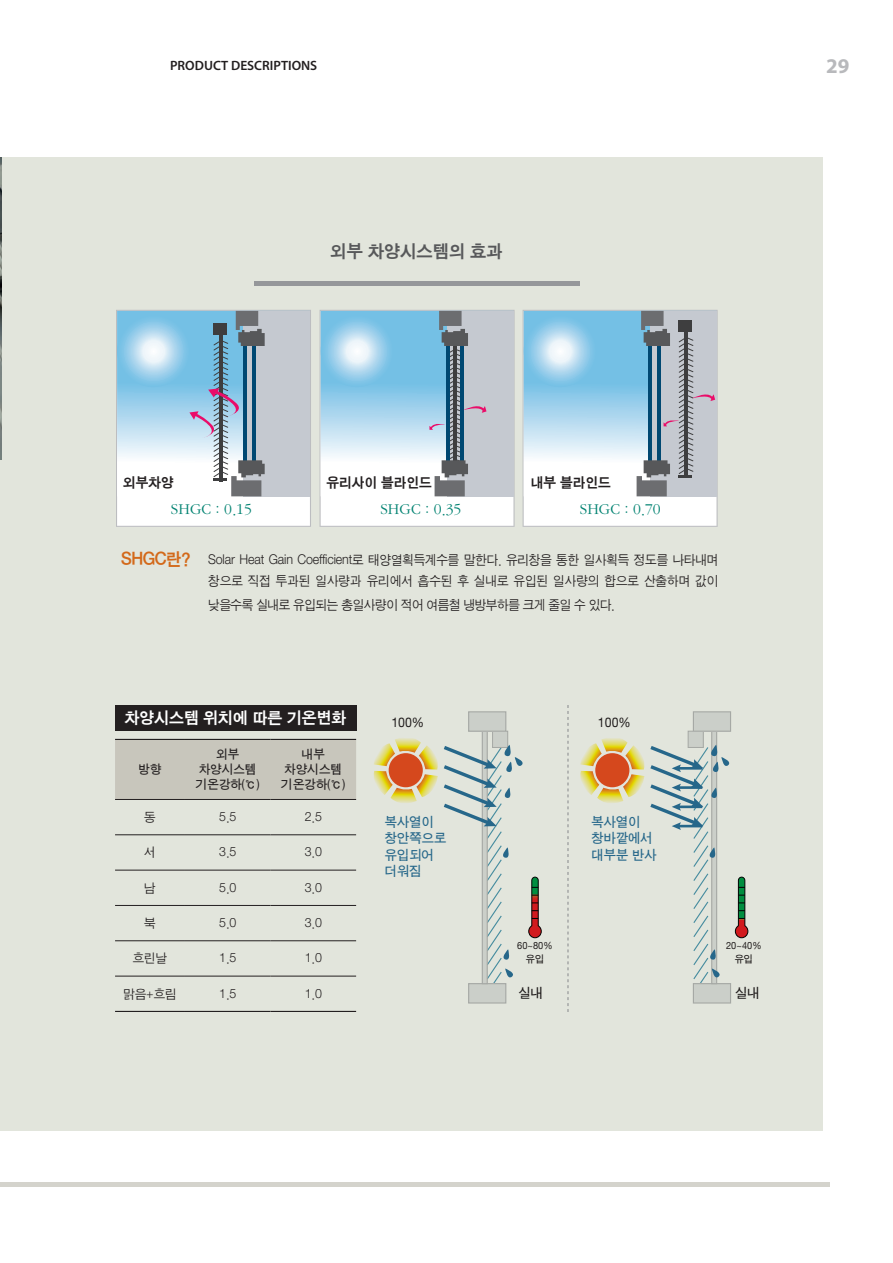
<style>
.page{position:relative;width:893px;height:1263px;background:#fff}
.page>*{position:absolute;margin:0;border:0;box-sizing:border-box;transform-origin:0 0}
.t1{font:700 21px "Myriad Pro";color:#b8b9bc}
.ÙÅÁ_Û{font:18px "Sand Kg";color:#57585a}
.ÙÅÁ_Û-2{font:16.5px "Sand Kg";color:#fff}
.t2{font:15.6px "Sand Tm";color:#008271}
.t3{font:14.1px "Sand Kg";color:#231f20}
.t4{font:13.65px/16.4px "Sand Tg";color:#2c73a1}
.t5{font:13.65px "Sand Tg";color:#231f20}
.ÙÅÁ_Û-3{font:13.5px/21.8px "Sand Jg";letter-spacing:-.01em;color:#231f20;text-align:right;scale:.95 1}
.t6{font:600 13.5px "Myriad Pro";color:#231f20}
.ÙÅÁ_Û-4{font:12.75px "Sand Jg";color:#231f20}
.ÙÅÁ_Û-5{font:12.75px "Sand Tg";color:#231f20}
.t7{font:10.2px/12.3px "Sand Tg";color:#231f20;text-align:center}
.s1{font-family:"Sand Kg";font-size:18px;color:#d3691a}
</style>
<div class="page">
<div style="left:0;top:157px;width:823px;height:974px;background:#e2e5dc"></div>
<hr style="left:0;top:1182px;width:829px;height:4px;background:#d4d3cc">
<hr style="left:254px;top:281px;width:325px;height:4px;background:#95979a">
<div style="left:115px;top:705px;width:241px;height:25px;background:#231f20"></div>
<div style="left:115px;top:740px;width:241px;height:59px;background:#c8c6bc"></div>
<hr style="left:115px;top:799px;width:70px;height:1px;background:#231f20">
<hr style="left:185px;top:799px;width:86px;height:1px;background:#231f20">
<hr style="left:271px;top:799px;width:85px;height:1px;background:#231f20">
<hr style="left:115px;top:739px;width:70px;height:1px;background:#231f20">
<hr style="left:185px;top:739px;width:86px;height:1px;background:#231f20">
<hr style="left:271px;top:739px;width:85px;height:1px;background:#231f20">
<hr style="left:115px;top:1011px;width:70px;height:1px;background:#231f20">
<hr style="left:185px;top:1011px;width:86px;height:1px;background:#231f20">
<hr style="left:271px;top:1011px;width:85px;height:1px;background:#231f20">
<hr style="left:115px;top:834px;width:70px;height:1px;background:#231f20">
<hr style="left:185px;top:834px;width:86px;height:1px;background:#231f20">
<hr style="left:271px;top:834px;width:85px;height:1px;background:#231f20">
<hr style="left:115px;top:870px;width:70px;height:1px;background:#231f20">
<hr style="left:185px;top:870px;width:86px;height:1px;background:#231f20">
<hr style="left:271px;top:870px;width:85px;height:1px;background:#231f20">
<hr style="left:115px;top:905px;width:70px;height:1px;background:#231f20">
<hr style="left:185px;top:905px;width:86px;height:1px;background:#231f20">
<hr style="left:271px;top:905px;width:85px;height:1px;background:#231f20">
<hr style="left:115px;top:940px;width:70px;height:1px;background:#231f20">
<hr style="left:185px;top:940px;width:86px;height:1px;background:#231f20">
<hr style="left:271px;top:940px;width:85px;height:1px;background:#231f20">
<hr style="left:115px;top:976px;width:70px;height:1px;background:#231f20">
<hr style="left:185px;top:976px;width:86px;height:1px;background:#231f20">
<hr style="left:271px;top:976px;width:85px;height:1px;background:#231f20">
<svg style="left:116px;top:310px;width:195px;height:217px;background:#b9cedb"></svg>
<svg style="left:320px;top:310px;width:195px;height:217px;background:#bad1df"></svg>
<svg style="left:523px;top:310px;width:195px;height:217px;background:#b8d0de"></svg>
<div style="left:493px;top:731px;width:15px;height:16px;background:#cbcfc9"></div>
<div style="left:492px;top:731px;width:16px;height:17px;border:1px solid #bcbdc0"></div>
<div style="left:469px;top:984px;width:37px;height:19px;background:#cbcfc9"></div>
<div style="left:468px;top:983px;width:38px;height:20px;border:1px solid #bcbdc0"></div>
<div style="left:482px;top:731px;width:5px;height:253px;background:#cbcfc9"></div>
<div style="left:482px;top:731px;width:6px;height:253px;border:1px solid #bcbdc0"></div>
<div style="left:469px;top:712px;width:37px;height:19px;background:#cbcfc9"></div>
<div style="left:468px;top:711px;width:38px;height:21px;border:1px solid #bcbdc0"></div>
<svg style="left:373px;top:737px;width:169px;height:257px"></svg>
<div style="left:688px;top:731px;width:15px;height:16px;background:#cbcfc9"></div>
<div style="left:688px;top:731px;width:16px;height:17px;border:1px solid #bcbdc0"></div>
<div style="left:693px;top:984px;width:37px;height:19px;background:#cbcfc9"></div>
<div style="left:693px;top:983px;width:38px;height:20px;border:1px solid #bcbdc0"></div>
<div style="left:712px;top:731px;width:5px;height:253px;background:#cbcfc9"></div>
<div style="left:711px;top:731px;width:6px;height:253px;border:1px solid #bcbdc0"></div>
<div style="left:693px;top:712px;width:37px;height:19px;background:#cbcfc9"></div>
<div style="left:693px;top:711px;width:38px;height:21px;border:1px solid #bcbdc0"></div>
<svg style="left:580px;top:737px;width:168px;height:257px"></svg>
<svg style="left:568px;top:705px;width:1px;height:307px"></svg>
<p class="t6" style="left:170px;top:57px;width:149px">PRODUCT DESCRIPTIONS</p>
<p class="t1" style="left:826px;top:52px;width:25px">29</p>
<p class="ÙÅÁ_Û" style="left:331px;top:242px;width:174px">외부 차양시스템의 효과</p>
<p class="t3" style="left:123px;top:475px;width:52px">외부차양</p>
<p class="t3" style="left:327px;top:475px;width:107px">유리사이 블라인드</p>
<p class="t3" style="left:531px;top:475px;width:81px">내부 블라인드</p>
<p class="t2" style="left:171px;top:502px;width:82px">SHGC : 0.15</p>
<p class="t2" style="left:380px;top:502px;width:82px">SHGC : 0.35</p>
<p class="t2" style="left:580px;top:502px;width:82px">SHGC : 0.70</p>
<p class="ÙÅÁ_Û-3" style="left:121px;top:549px;width:630px"><span class="s1">SHGC란?</span> Solar Heat Gain Coefficient로 태양열획득계수를 말한다. 유리창을 통한 일사획득 정도를 나타내며 창으로 직접 투과된 일사량과 유리에서 흡수된 후 실내로 유입된 일사량의 합으로 산출하며 값이</p>
<p class="ÙÅÁ_Û-3" style="left:208px;top:595px;width:429px">낮을수록 실내로 유입되는 총일사량이 적어 여름철 냉방부하를 크게 줄일 수 있다.</p>
<p class="ÙÅÁ_Û-2" style="left:125px;top:709px;width:223px">차양시스템 위치에 따른 기온변화</p>
<p class="ÙÅÁ_Û-5" style="left:139px;top:763px;width:24px">방향</p>
<p class="ÙÅÁ_Û-5" style="left:216px;top:748px;width:24px">외부</p>
<p class="ÙÅÁ_Û-5" style="left:199px;top:763px;width:59px">차양시스템</p>
<p class="ÙÅÁ_Û-5" style="left:196px;top:778px;width:65px">기온강하(℃)</p>
<p class="ÙÅÁ_Û-5" style="left:302px;top:748px;width:24px">내부</p>
<p class="ÙÅÁ_Û-5" style="left:285px;top:763px;width:59px">차양시스템</p>
<p class="ÙÅÁ_Û-5" style="left:282px;top:778px;width:65px">기온강하(℃)</p>
<p class="ÙÅÁ_Û-4" style="left:144px;top:811px;width:13px">동</p>
<p class="ÙÅÁ_Û-4" style="left:219px;top:811px;width:19px">5.5</p>
<p class="ÙÅÁ_Û-4" style="left:305px;top:811px;width:19px">2.5</p>
<p class="ÙÅÁ_Û-4" style="left:144px;top:846px;width:13px">서</p>
<p class="ÙÅÁ_Û-4" style="left:219px;top:846px;width:19px">3.5</p>
<p class="ÙÅÁ_Û-4" style="left:305px;top:846px;width:19px">3.0</p>
<p class="ÙÅÁ_Û-4" style="left:144px;top:881px;width:13px">남</p>
<p class="ÙÅÁ_Û-4" style="left:219px;top:881px;width:19px">5.0</p>
<p class="ÙÅÁ_Û-4" style="left:305px;top:881px;width:19px">3.0</p>
<p class="ÙÅÁ_Û-4" style="left:144px;top:917px;width:13px">북</p>
<p class="ÙÅÁ_Û-4" style="left:219px;top:917px;width:19px">5.0</p>
<p class="ÙÅÁ_Û-4" style="left:305px;top:917px;width:19px">3.0</p>
<p class="ÙÅÁ_Û-4" style="left:133px;top:952px;width:36px">흐린날</p>
<p class="ÙÅÁ_Û-4" style="left:219px;top:952px;width:19px">1.5</p>
<p class="ÙÅÁ_Û-4" style="left:305px;top:952px;width:19px">1.0</p>
<p class="ÙÅÁ_Û-4" style="left:123px;top:987px;width:55px">맑음+흐림</p>
<p class="ÙÅÁ_Û-4" style="left:219px;top:987px;width:19px">1.5</p>
<p class="ÙÅÁ_Û-4" style="left:305px;top:987px;width:19px">1.0</p>
<p class="t5" style="left:391px;top:717px;width:35px">100%</p>
<p class="t4" style="left:385px;top:814px;width:63px">복사열이 창안쪽으로 유입되어 더워짐</p>
<p class="t7" style="left:517px;top:940px;width:37px">60~80% 유입</p>
<p class="t5" style="left:519px;top:987px;width:26px">실내</p>
<p class="t5" style="left:598px;top:717px;width:35px">100%</p>
<p class="t4" style="left:591px;top:814px;width:67px">복사열이 창바깥에서 대부분 반사</p>
<p class="t7" style="left:726px;top:940px;width:37px">20~40% 유입</p>
<p class="t5" style="left:735px;top:987px;width:26px">실내</p>
</div>
